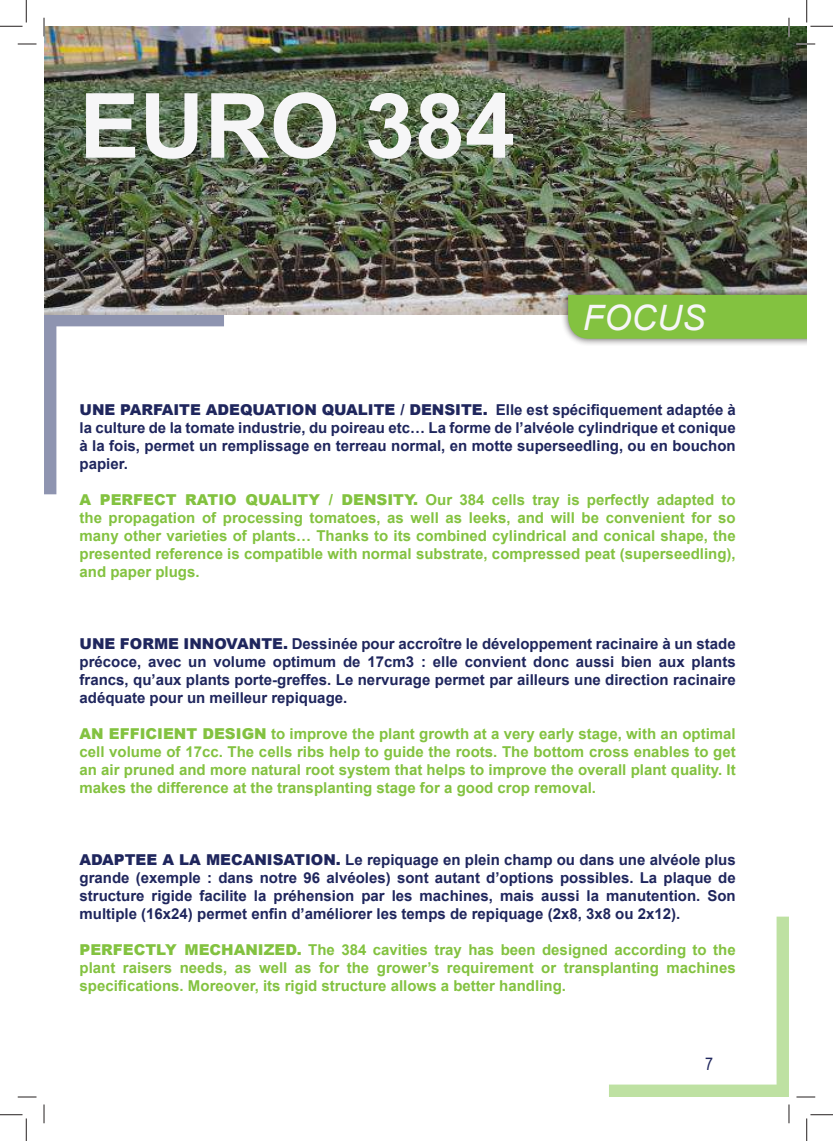
<style>
.page{position:relative;width:833px;height:1141px;background:#fff}
.page>*{position:absolute;margin:0;border:0;box-sizing:border-box;transform-origin:0 0}
.t1{font:700 90px "Arial";color:#f6f6f7}
.t2{font:italic 35px "Arial";color:#f6f6f7}
.t3{font:17.5px "Arial Narrow";color:#1f265d}
.t4{font:700 15px/18px "Arial";color:#83c240;text-align:justify}
.t5{font:700 15px/18px "Arial";color:#1f265d;text-align:justify}
.s1{font-weight:900}
</style>
<div class="page">
<svg style="left:44px;top:315px;width:180px;height:179px"></svg>
<svg style="left:609px;top:916px;width:179px;height:180px"></svg>
<img style="left:44px;top:26px;width:762px;height:289px">
<div style="left:560px;top:287px;width:246px;height:59px;background:#241f1f;opacity:.75"></div>
<div style="left:567px;top:294px;width:239px;height:45px;background:#83c240"></div>
<svg style="left:18px;top:43px;width:18px;height:2px"></svg>
<svg style="left:796px;top:43px;width:18px;height:2px"></svg>
<svg style="left:18px;top:1096px;width:18px;height:1px"></svg>
<svg style="left:796px;top:1096px;width:18px;height:1px"></svg>
<svg style="left:43px;top:18px;width:2px;height:18px"></svg>
<svg style="left:43px;top:1104px;width:2px;height:19px"></svg>
<svg style="left:787px;top:18px;width:2px;height:18px"></svg>
<svg style="left:788px;top:1104px;width:1px;height:19px"></svg>
<svg style="left:0;top:0;width:27px;height:27px"></svg>
<svg style="left:0;top:1114px;width:27px;height:26px"></svg>
<svg style="left:806px;top:0;width:26px;height:27px"></svg>
<svg style="left:806px;top:1114px;width:26px;height:26px"></svg>
<h1 class="t1" style="left:79px;top:66px;width:437px">EURO 384</h1>
<h2 class="t2" style="left:582px;top:294px;width:124px">FOCUS</h2>
<p class="t5" style="left:79px;top:401px;width:657px"><span class="s1">UNE PARFAITE ADEQUATION QUALITE / DENSITE.</span> Elle est spécifiquement adaptée à la culture de la tomate industrie, du poireau etc… La forme de l’alvéole cylindrique et conique à la fois, permet un remplissage en terreau normal, en motte superseedling, ou en bouchon papier.</p>
<p class="t4" style="left:79px;top:491px;width:657px"><span class="s1">A PERFECT RATIO QUALITY / DENSITY.</span> Our 384 cells tray is perfectly adapted to the propagation of processing tomatoes, as well as leeks, and will be convenient for so many other varieties of plants… Thanks to its combined cylindrical and conical shape, the presented reference is compatible with normal substrate, compressed peat (superseedling), and paper plugs.</p>
<p class="t5" style="left:79px;top:635px;width:657px"><span class="s1">UNE FORME INNOVANTE.</span> Dessinée pour accroître le développement racinaire à un stade précoce, avec un volume optimum de 17cm3 : elle convient donc aussi bien aux plants francs, qu’aux plants porte-greffes. Le nervurage permet par ailleurs une direction racinaire adéquate pour un meilleur repiquage.</p>
<p class="t4" style="left:79px;top:725px;width:657px"><span class="s1">AN EFFICIENT DESIGN</span> to improve the plant growth at a very early stage, with an optimal cell volume of 17cc. The cells ribs help to guide the roots. The bottom cross enables to get an air pruned and more natural root system that helps to improve the overall plant quality. It makes the difference at the transplanting stage for a good crop removal.</p>
<p class="t5" style="left:79px;top:851px;width:657px"><span class="s1">ADAPTEE A LA MECANISATION.</span> Le repiquage en plein champ ou dans une alvéole plus grande (exemple : dans notre 96 alvéoles) sont autant d’options possibles. La plaque de structure rigide facilite la préhension par les machines, mais aussi la manutention. Son multiple (16x24) permet enfin d’améliorer les temps de repiquage (2x8, 3x8 ou 2x12).</p>
<p class="t4" style="left:79px;top:941px;width:657px"><span class="s1">PERFECTLY MECHANIZED.</span> The 384 cavities tray has been designed according to the plant raisers needs, as well as for the grower’s requirement or transplanting machines specifications. Moreover, its rigid structure allows a better handling.</p>
<p class="t3" style="left:704px;top:1051px;width:9px">7</p>
</div>
